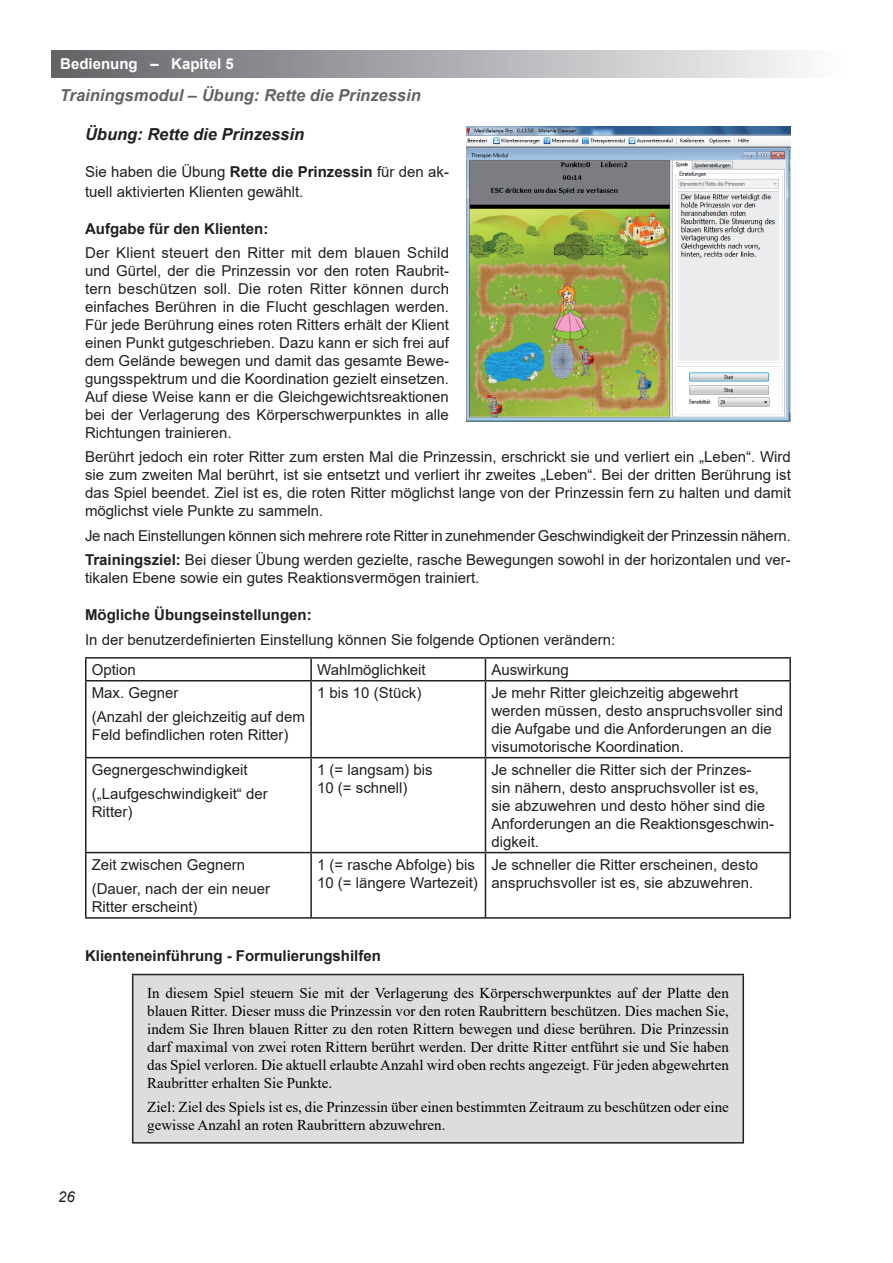
<style>
.page{position:relative;width:893px;height:1263px;background:#fff}
.page>*{position:absolute;margin:0;border:0;box-sizing:border-box;transform-origin:0 0}
.t1{font:italic 700 16.5px "Arial";color:#636366}
.t2{font:italic 700 16.5px "Arial";color:#231f20}
.t3{font:15px/18px "Arial";color:#231f20}
.t4{font:15px/18px "Times New Roman";color:#000;text-align:justify}
.t5{font:700 15px "Arial";color:#231f20}
.t6{font:700 15px "Arial";color:#fff}
.t7{font:italic 15px "Arial";color:#231f20}
.s1{font-weight:700}
</style>
<div class="page">
<div style="left:52px;top:50px;width:789px;height:27px;background:linear-gradient(to right,#606266,#fafbfc)"></div>
<hr style="left:85px;top:657px;width:226px;height:2px;background:#231f20">
<svg style="left:85px;top:659px;width:1px;height:21px"></svg>
<hr style="left:311px;top:657px;width:174px;height:2px;background:#231f20">
<hr style="left:310px;top:659px;width:2px;height:21px;background:#231f20">
<hr style="left:485px;top:657px;width:306px;height:2px;background:#231f20">
<svg style="left:485px;top:659px;width:1px;height:21px"></svg>
<hr style="left:789px;top:659px;width:2px;height:21px;background:#231f20">
<hr style="left:85px;top:680px;width:226px;height:2px;background:#231f20">
<hr style="left:85px;top:682px;width:1px;height:75px;background:#231f20">
<hr style="left:311px;top:680px;width:174px;height:2px;background:#231f20">
<hr style="left:310px;top:682px;width:2px;height:75px;background:#231f20">
<hr style="left:485px;top:680px;width:306px;height:2px;background:#231f20">
<hr style="left:485px;top:682px;width:1px;height:75px;background:#231f20">
<hr style="left:789px;top:682px;width:2px;height:75px;background:#231f20">
<hr style="left:85px;top:757px;width:226px;height:1px;background:#231f20">
<hr style="left:85px;top:758px;width:1px;height:94px;background:#231f20">
<hr style="left:311px;top:757px;width:174px;height:1px;background:#231f20">
<hr style="left:310px;top:758px;width:2px;height:94px;background:#231f20">
<hr style="left:485px;top:757px;width:306px;height:1px;background:#231f20">
<hr style="left:485px;top:758px;width:1px;height:94px;background:#231f20">
<hr style="left:789px;top:758px;width:2px;height:94px;background:#231f20">
<hr style="left:85px;top:852px;width:226px;height:1px;background:#231f20">
<hr style="left:85px;top:853px;width:1px;height:64px;background:#231f20">
<hr style="left:311px;top:852px;width:174px;height:1px;background:#231f20">
<hr style="left:310px;top:853px;width:2px;height:64px;background:#231f20">
<hr style="left:485px;top:852px;width:306px;height:1px;background:#231f20">
<hr style="left:485px;top:853px;width:1px;height:64px;background:#231f20">
<hr style="left:789px;top:853px;width:2px;height:64px;background:#231f20">
<hr style="left:85px;top:917px;width:706px;height:2px;background:#231f20">
<div style="left:133px;top:975px;width:610px;height:168px;background:#dcdddf"></div>
<hr style="left:132px;top:974px;width:612px;height:1px;background:#231f20">
<hr style="left:132px;top:975px;width:1px;height:167px;background:#231f20">
<hr style="left:742px;top:975px;width:2px;height:167px;background:#231f20">
<hr style="left:132px;top:1142px;width:612px;height:2px;background:#231f20">
<img style="left:466px;top:126px;width:325px;height:295px">
<p class="t6" style="left:60px;top:56px;width:175px">Bedienung – Kapitel 5</p>
<p class="t1" style="left:60px;top:86px;width:362px">Trainingsmodul – Übung: Rette die Prinzessin</p>
<p class="t2" style="left:85px;top:125px;width:221px">Übung: Rette die Prinzessin</p>
<p class="t3" style="left:85px;top:162px;width:365px;line-height:19.8px">Sie haben die Übung <span class="s1">Rette die Prinzessin</span> für den ak&shy;tuell aktivierten Klienten gewählt.</p>
<p class="t5" style="left:85px;top:220px;width:185px">Aufgabe für den Klienten:</p>
<p class="t3" style="left:85px;top:244px;width:365px;text-align:justify">Der Klient steuert den Ritter mit dem blauen Schild und Gürtel, der die Prinzessin vor den roten Raubrit&shy;tern beschützen soll. Die roten Ritter können durch einfaches Berühren in die Flucht geschlagen werden.<br>Für jede Berührung eines roten Ritters erhält der Klient einen Punkt gutgeschrieben. Dazu kann er sich frei auf dem Gelände bewegen und damit das gesamte Bewe&shy;gungsspektrum und die Koordination gezielt einsetzen.<br>Auf diese Weise kann er die Gleichgewichtsreaktionen bei der Verlagerung des Körperschwerpunktes in alle Richtungen trainieren.</p>
<p class="t3" style="left:85px;top:448px;width:707px;text-align:justify">Berührt jedoch ein roter Ritter zum ersten Mal die Prinzessin, erschrickt sie und verliert ein „Leben“. Wird sie zum zweiten Mal berührt, ist sie entsetzt und verliert ihr zweites „Leben“. Bei der dritten Berührung ist das Spiel beendet. Ziel ist es, die roten Ritter möglichst lange von der Prinzessin fern zu halten und damit möglichst viele Punkte zu sammeln.</p>
<p class="t3" style="left:85px;top:523px;width:707px;line-height:24.3px">Je nach Einstellungen können sich mehrere rote Ritter in zunehmender Geschwindigkeit der Prinzessin nähern.<br><span class="s1">Trainingsziel:</span> Bei dieser Übung werden gezielte, rasche Bewegungen sowohl in der horizontalen und ver-</p>
<p class="t3" style="left:85px;top:569px;width:396px">tikalen Ebene sowie ein gutes Reaktionsvermögen trainiert.</p>
<p class="t5" style="left:85px;top:607px;width:228px">Mögliche Übungseinstellungen:</p>
<p class="t3" style="left:92px;top:625px;width:525px;line-height:30px;text-indent:-7px">In der benutzerdefinierten Einstellung können Sie folgende Optionen verändern:<br>Option</p>
<p class="t3" style="left:317px;top:661px;width:110px">Wahlmöglichkeit</p>
<p class="t3" style="left:491px;top:661px;width:79px">Auswirkung</p>
<p class="t3" style="left:92px;top:680px;width:215px;line-height:24.3px">Max. Gegner<br>(Anzahl der gleichzeitig auf dem</p>
<p class="t3" style="left:92px;top:726px;width:198px">Feld befindlichen roten Ritter)</p>
<p class="t3" style="left:92px;top:757px;width:177px;line-height:24.3px">Gegnergeschwindigkeit („Laufgeschwindigkeit“ der</p>
<p class="t3" style="left:92px;top:803px;width:42px">Ritter)</p>
<p class="t3" style="left:92px;top:852px;width:180px;line-height:24.5px">Zeit zwischen Gegnern (Dauer, nach der ein neuer</p>
<p class="t3" style="left:92px;top:898px;width:107px">Ritter erscheint)</p>
<p class="t3" style="left:317px;top:683px;width:106px">1 bis 10 (Stück)</p>
<p class="t3" style="left:491px;top:683px;width:293px">Je mehr Ritter gleichzeitig abgewehrt werden müssen, desto anspruchsvoller sind die Aufgabe und die Anforderungen an die visumotorische Koordination.</p>
<p class="t3" style="left:317px;top:760px;width:117px">1 (= langsam) bis<br>10 (= schnell)</p>
<p class="t3" style="left:491px;top:760px;width:284px">Je schneller die Ritter sich der Prinzes&shy;sin nähern, desto anspruchsvoller ist es, sie abzuwehren und desto höher sind die Anforderungen an die Reaktionsgeschwin&shy;digkeit.</p>
<p class="t3" style="left:317px;top:855px;width:162px">1 (= rasche Abfolge) bis<br>10 (= längere Wartezeit)</p>
<p class="t3" style="left:491px;top:855px;width:268px">Je schneller die Ritter erscheinen, desto anspruchsvoller ist es, sie abzuwehren.</p>
<p class="t5" style="left:85px;top:948px;width:297px">Klienteneinführung - Formulierungshilfen</p>
<p class="t4" style="left:147px;top:984px;width:583px">In diesem Spiel steuern Sie mit der Verlagerung des Körperschwerpunktes auf der Platte den blauen Ritter. Dieser muss die Prinzessin vor den roten Raubrittern beschützen. Dies machen Sie, indem Sie Ihren blauen Ritter zu den roten Rittern bewegen und diese berühren. Die Prinzessin darf maximal von zwei roten Rittern berührt werden. Der dritte Ritter entführt sie und Sie haben das Spiel verloren. Die aktuell erlaubte Anzahl wird oben rechts angezeigt. Für jeden abgewehrten Raubritter erhalten Sie Punkte.</p>
<p class="t4" style="left:147px;top:1098px;width:583px">Ziel: Ziel des Spiels ist es, die Prinzessin über einen bestimmten Zeitraum zu beschützen oder eine gewisse Anzahl an roten Raubrittern abzuwehren.</p>
<p class="t7" style="left:58px;top:1188px;width:18px">26</p>
</div>
